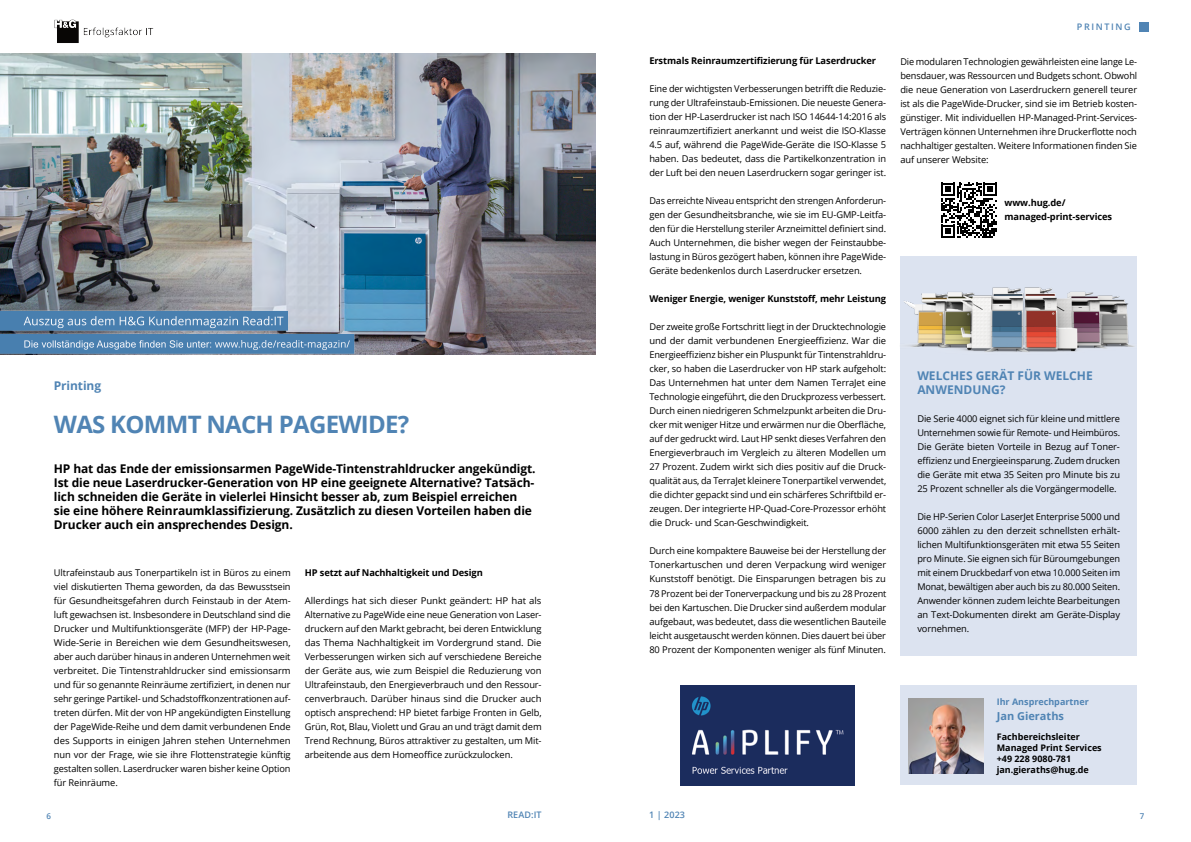
<style>
.page{position:relative;width:1191px;height:842px;background:#fff}
.page>*{position:absolute;margin:0;border:0;box-sizing:border-box;transform-origin:0 0}
.t1{font:700 24px "Open Sans";letter-spacing:-.03em;color:#5084b4}
.t2{font:700 12px/14px "Open Sans";letter-spacing:-.01em;color:#000}
.t3{font:700 12px/14px "Open Sans";color:#5084b4}
.t4{font:700 11px "Open Sans";color:#5084b4}
.t5{font:9.3px/14px "Open Sans";letter-spacing:-.01em;color:#000;text-align:justify}
.t6{font:700 9.3px/14px "Open Sans";letter-spacing:-.01em;color:#000}
.t7{font:700 9px/11px "Open Sans";color:#000}
.t8{font:700 9px "Open Sans";color:#5084b4}
.t9{font:600 9px "Open Sans";letter-spacing:.095em;color:#5084b4}
.t10{font:600 9px "Open Sans";letter-spacing:.18em;color:#5084b4}
.t11{font:600 8px "Open Sans";color:#5084b4}
</style>
<div class="page">
<div style="left:1139px;top:23px;width:9px;height:9px;background:#5084b4"></div>
<div style="left:900px;top:257px;width:237px;height:399px;background:#dce3f0"></div>
<div style="left:900px;top:685px;width:237px;height:100px;background:#dce3f0"></div>
<img style="left:909px;top:698px;width:75px;height:75px">
<img style="left:900px;top:256px;width:236px;height:96px">
<img style="left:680px;top:685px;width:175px;height:100px">
<svg style="left:941px;top:183px;width:56px;height:55px"></svg>
<img style="left:0;top:19px;width:595px;height:336px">
<p class="t3" style="left:54px;top:379px;width:49px">Printing</p>
<h1 class="t1" style="left:54px;top:408px;width:357px">WAS KOMMT NACH PAGEWIDE?</h1>
<p class="t2" style="left:54px;top:461px;width:483px">HP hat das Ende der emissionsarmen PageWide-Tintenstrahldrucker angekündigt.<br>Ist die neue Laserdrucker-Generation von HP eine geeignete Alternative? Tatsäch&shy;lich schneiden die Geräte in vielerlei Hinsicht besser ab, zum Beispiel erreichen sie eine höhere Reinraumklassifizierung. Zusätzlich zu diesen Vorteilen haben die Drucker auch ein ansprechendes Design.</p>
<p class="t5" style="left:54px;top:565px;width:238px">Ultrafeinstaub aus Tonerpartikeln ist in Büros zu einem viel diskutierten Thema geworden, da das Bewusstsein für Gesundheitsgefahren durch Feinstaub in der Atem&shy;luft gewachsen ist. Insbesondere in Deutschland sind die Drucker und Multifunktionsgeräte (MFP) der HP-Page-Wide-Serie in Bereichen wie dem Gesundheitswesen, aber auch darüber hinaus in anderen Unternehmen weit verbreitet. Die Tintenstrahldrucker sind emissionsarm und für so genannte Reinräume zertifiziert, in denen nur sehr geringe Partikel- und Schadstoffkonzentrationen auf&shy;treten dürfen. Mit der von HP angekündigten Einstellung der PageWide-Reihe und dem damit verbundenen Ende des Supports in einigen Jahren stehen Unternehmen nun vor der Frage, wie sie ihre Flottenstrategie künftig gestalten sollen. Laserdrucker waren bisher keine Option für Reinräume.</p>
<p class="t6" style="left:305px;top:565px;width:179px">HP setzt auf Nachhaltigkeit und Design</p>
<p class="t5" style="left:305px;top:593px;width:238px">Allerdings hat sich dieser Punkt geändert: HP hat als Alternative zu PageWide eine neue Generation von Laser&shy;druckern auf den Markt gebracht, bei deren Entwicklung das Thema Nachhaltigkeit im Vordergrund stand. Die Verbesserungen wirken sich auf verschiedene Bereiche der Geräte aus, wie zum Beispiel die Reduzierung von Ultrafeinstaub, den Energieverbrauch und den Ressour&shy;cenverbrauch. Darüber hinaus sind die Drucker auch optisch ansprechend: HP bietet farbige Fronten in Gelb, Grün, Rot, Blau, Violett und Grau an und trägt damit dem Trend Rechnung, Büros attraktiver zu gestalten, um Mit&shy;arbeitende aus dem Homeoffice zurückzulocken.</p>
<p class="t6" style="left:649px;top:54px;width:228px">Erstmals Reinraumzertifizierung für Laserdrucker</p>
<p class="t5" style="left:649px;top:82px;width:238px">Eine der wichtigsten Verbesserungen betrifft die Reduzie&shy;rung der Ultrafeinstaub-Emissionen. Die neueste Genera&shy;tion der HP-Laserdrucker ist nach ISO 14644-14:2016 als reinraumzertifiziert anerkannt und weist die ISO-Klasse 4.5 auf, während die PageWide-Geräte die ISO-Klasse 5 haben. Das bedeutet, dass die Partikelkonzentration in der Luft bei den neuen Laserdruckern sogar geringer ist.</p>
<p class="t5" style="left:649px;top:194px;width:238px">Das erreichte Niveau entspricht den strengen Anforderun&shy;gen der Gesundheitsbranche, wie sie im EU-GMP-Leitfa&shy;den für die Herstellung steriler Arzneimittel definiert sind.<br>Auch Unternehmen, die bisher wegen der Feinstaubbe&shy;lastung in Büros gezögert haben, können ihre PageWide-Geräte bedenkenlos durch Laserdrucker ersetzen.</p>
<p class="t6" style="left:649px;top:292px;width:238px">Weniger Energie, weniger Kunststoff, mehr Leistung</p>
<p class="t5" style="left:649px;top:320px;width:238px">Der zweite große Fortschritt liegt in der Drucktechnologie und der damit verbundenen Energieeffizienz. War die Energieeffizienz bisher ein Pluspunkt für Tintenstrahldru&shy;cker, so haben die Laserdrucker von HP stark aufgeholt:<br>Das Unternehmen hat unter dem Namen TerraJet eine Technologie eingeführt, die den Druckprozess verbessert.<br>Durch einen niedrigeren Schmelzpunkt arbeiten die Dru&shy;cker mit weniger Hitze und erwärmen nur die Oberfläche, auf der gedruckt wird. Laut HP senkt dieses Verfahren den Energieverbrauch im Vergleich zu älteren Modellen um 27 Prozent. Zudem wirkt sich dies positiv auf die Druck&shy;qualität aus, da TerraJet kleinere Tonerpartikel verwendet, die dichter gepackt sind und ein schärferes Schriftbild er&shy;zeugen. Der integrierte HP-Quad-Core-Prozessor erhöht die Druck- und Scan-Geschwindigkeit.</p>
<p class="t5" style="left:649px;top:544px;width:238px">Durch eine kompaktere Bauweise bei der Herstellung der Tonerkartuschen und deren Verpackung wird weniger Kunststoff benötigt. Die Einsparungen betragen bis zu 78 Prozent bei der Tonerverpackung und bis zu 28 Prozent bei den Kartuschen. Die Drucker sind außerdem modular aufgebaut, was bedeutet, dass die wesentlichen Bauteile leicht ausgetauscht werden können. Dies dauert bei über 80 Prozent der Komponenten weniger als fünf Minuten.</p>
<p class="t10" style="left:1076px;top:21px;width:55px">PRINTING</p>
<p class="t5" style="left:900px;top:54px;width:238px">Die modularen Technologien gewährleisten eine lange Le&shy;bensdauer, was Ressourcen und Budgets schont. Obwohl die neue Generation von Laserdruckern generell teurer ist als die PageWide-Drucker, sind sie im Betrieb kosten&shy;günstiger. Mit individuellen HP-Managed-Print-Services-Verträgen können Unternehmen ihre Druckerflotte noch nachhaltiger gestalten. Weitere Informationen finden Sie auf unserer Website:</p>
<p class="t6" style="left:1004px;top:196px;width:109px">www.hug.de/ managed-print-services</p>
<p class="t3" style="left:917px;top:368px;width:177px">WELCHES GERÄT FÜR WELCHE<br>ANWENDUNG?</p>
<p class="t5" style="left:917px;top:411px;width:204px">Die Serie 4000 eignet sich für kleine und mittlere Unternehmen sowie für Remote- und Heimbüros.<br>Die Geräte bieten Vorteile in Bezug auf Toner&shy;effizienz und Energieeinsparung. Zudem drucken die Geräte mit etwa 35 Seiten pro Minute bis zu 25 Prozent schneller als die Vorgängermodelle.</p>
<p class="t5" style="left:917px;top:509px;width:204px">Die HP-Serien Color LaserJet Enterprise 5000 und 6000 zählen zu den derzeit schnellsten erhält&shy;lichen Multifunktionsgeräten mit etwa 55 Seiten pro Minute. Sie eignen sich für Büroumgebungen mit einem Druckbedarf von etwa 10.000 Seiten im Monat, bewältigen aber auch bis zu 80.000 Seiten.<br>Anwender können zudem leichte Bearbeitungen an Text-Dokumenten direkt am Geräte-Display vornehmen.</p>
<p class="t8" style="left:996px;top:695px;width:93px">Ihr Ansprechpartner</p>
<p class="t4" style="left:996px;top:708px;width:69px">Jan Gieraths</p>
<p class="t7" style="left:996px;top:730px;width:107px">Fachbereichsleiter<br>Managed Print Services +49 228 9080-781 jan.gieraths@hug.de</p>
<p class="t11" style="left:46px;top:811px;width:6px">6</p>
<p class="t9" style="left:507px;top:809px;width:36px">READ:IT</p>
<p class="t9" style="left:649px;top:809px;width:37px">1 | 2023</p>
<p class="t11" style="left:1140px;top:811px;width:6px">7</p>
</div>
